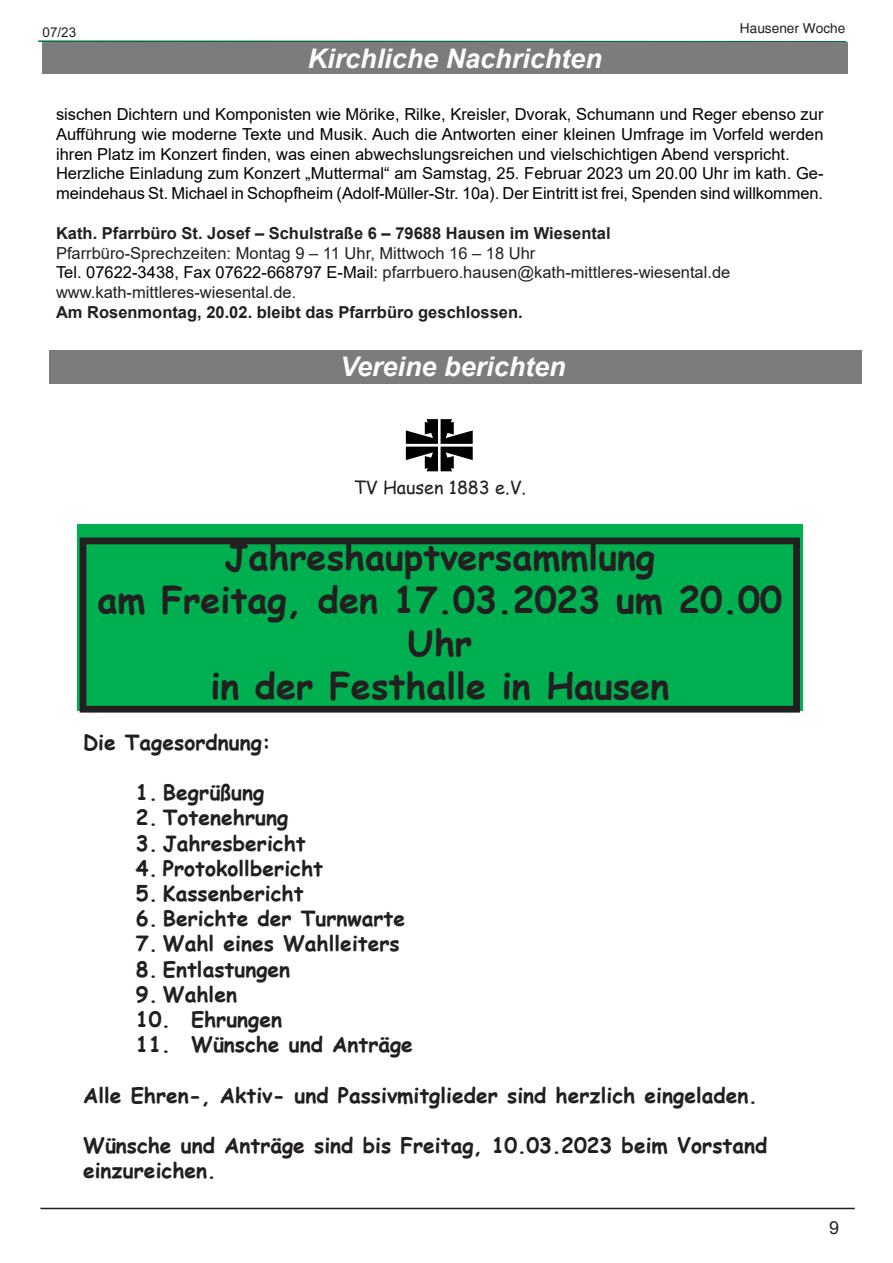
<style>
.page{position:relative;width:893px;height:1263px;background:#fff}
.page>*{position:absolute;margin:0;border:0;box-sizing:border-box;transform-origin:0 0}
.t1{font:700 36px/43.2px "Comic Sans MS";color:#231f20;text-align:center}
.t2{font:italic 700 27px "Arial";color:#fff}
.t3{font:700 21px/25.2px "Comic Sans MS";color:#231f20}
.t4{font:18px "Comic Sans MS";color:#231f20}
.t5{font:18px "Arial";color:#231f20}
.t6{font:16.5px/19.8px "Arial";color:#000}
.t7{font:16.5px/19.8px "Arial";color:#231f20}
.t8{font:700 16.5px "Arial";color:#231f20}
.t9{font:13.65px "Helvetica";color:#231f20}
.t10{font:13.5px "Arial";color:#231f20}
.s1{color:#000}
</style>
<div class="page">
<hr style="left:40px;top:1208px;width:815px;height:1px;background:#231f20">
<svg style="left:38px;top:40px;width:810px;height:3px;background:#689781"></svg>
<div style="left:50px;top:350px;width:812px;height:34px;background:#7c7c7c"></div>
<div style="left:43px;top:43px;width:804px;height:31px;background:#7c7c7c"></div>
<div style="left:77px;top:524px;width:725px;height:187px;background:#00b050"></div>
<div style="left:80px;top:537px;width:720px;height:176px;border:7px solid #231f20"></div>
<svg style="left:406px;top:419px;width:67px;height:52px"></svg>
<p class="t10" style="left:43px;top:23px;width:35px">07/23</p>
<h2 class="t2" style="left:308px;top:40px;width:296px">Kirchliche Nachrichten</h2>
<p class="t9" style="left:740px;top:21px;width:107px">Hausener Woche</p>
<p class="t6" style="left:56px;top:104px;width:769px">sischen Dichtern und Komponisten wie Mörike, Rilke, Kreisler, Dvorak, Schumann und Reger ebenso zur Aufführung wie moderne Texte und Musik. Auch die Antworten einer kleinen Umfrage im Vorfeld werden ihren Platz im Konzert finden, was einen abwechslungsreichen und vielschichtigen Abend verspricht.<br>Herzliche Einladung zum Konzert „Muttermal“ am Samstag, 25. Februar 2023 um 20.00 Uhr im kath. Ge&shy;meindehaus St. Michael in Schopfheim (Adolf-Müller-Str. 10a). Der Eintritt ist frei, Spenden sind willkommen.</p>
<p class="t8" style="left:56px;top:221px;width:556px">Kath. Pfarrbüro St. Josef – Schulstraße 6 – 79688 Hausen im Wiesental</p>
<p class="t7" style="left:56px;top:243px;width:676px">Pfarrbüro-Sprechzeiten: Montag 9 – 11 Uhr, Mittwoch 16 – 18 Uhr<br><span class="s1">Tel. 07622-3438, Fax 07622-668797 E-Mail:</span> pfarrbuero.hausen@kath-mittleres-wiesental.de www.kath-mittleres-wiesental.de.</p>
<p class="t8" style="left:56px;top:301px;width:468px">Am Rosenmontag, 20.02. bleibt das Pfarrbüro geschlossen.</p>
<h2 class="t2" style="left:340px;top:349px;width:227px">Vereine berichten</h2>
<p class="t4" style="left:354px;top:474px;width:174px">TV Hausen 1883 e.V.</p>
<h1 class="t1" style="left:98px;top:534px;width:686px">Jahreshauptversammlung<br>am Freitag, den 17.03.2023 um 20.00<br>Uhr<br>in der Festhalle in Hausen</h1>
<p class="t3" style="left:83px;top:729px;width:189px">Die Tagesordnung:</p>
<p class="t3" style="left:136px;top:779px;width:130px">1. Begrüßung</p>
<p class="t3" style="left:136px;top:804px;width:154px">2. Totenehrung</p>
<p class="t3" style="left:136px;top:829px;width:171px">3. Jahresbericht</p>
<p class="t3" style="left:136px;top:855px;width:189px">4. Protokollbericht</p>
<p class="t3" style="left:136px;top:880px;width:169px">5. Kassenbericht</p>
<p class="t3" style="left:136px;top:905px;width:271px">6. Berichte der Turnwarte</p>
<p class="t3" style="left:136px;top:930px;width:265px">7. Wahl eines Wahlleiters</p>
<p class="t3" style="left:136px;top:955px;width:156px">8. Entlastungen</p>
<p class="t3" style="left:136px;top:981px;width:103px">9. Wahlen</p>
<p class="t3" style="left:136px;top:1006px;width:148px">10. Ehrungen</p>
<p class="t3" style="left:136px;top:1031px;width:279px">11. Wünsche und Anträge</p>
<p class="t3" style="left:83px;top:1081px;width:676px">Alle Ehren-, Aktiv- und Passivmitglieder sind herzlich eingeladen.</p>
<p class="t3" style="left:83px;top:1132px;width:686px">Wünsche und Anträge sind bis Freitag, 10.03.2023 beim Vorstand einzureichen.</p>
<p class="t5" style="left:829px;top:1215px;width:12px">9</p>
</div>
